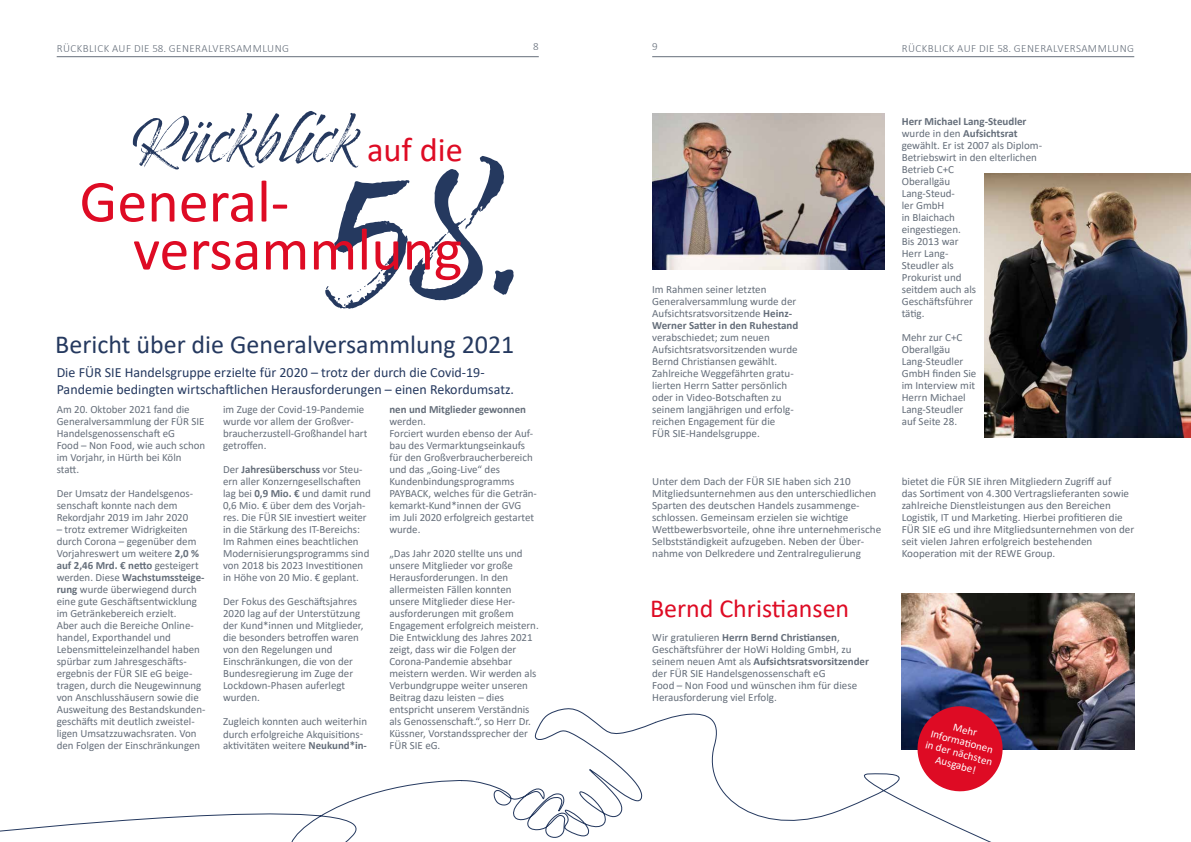
<style>
.page{position:relative;width:1191px;height:842px;background:#fff}
.page>*{position:absolute;margin:0;border:0;box-sizing:border-box;transform-origin:0 0}
.t1{font:60px/48px "Calibri";color:#de0b24}
.t2{font:60px "Timberline";color:#25395f}
.t3{font:26px "Calibri";color:#25395f}
.t4{font:26px "Calibri";color:#de0b24}
.t5{font:14px/16.8px "Calibri";color:#25395f}
.t6{font:11px/12px "Calibri";color:#656e7a}
.t7{font:300 11px "Calibri";letter-spacing:.04em;color:#656e7a}
.t8{font:11px/12px "Calibri";color:#fff;text-align:center}
.t9{font:700 11px "Calibri";color:#656e7a}
.s1{font-family:"Calibri";font-size:34px;color:#de0b24}
.s2{font-weight:700}
</style>
<div class="page">
<img style="left:901px;top:593px;width:233px;height:156px">
<img style="left:652px;top:113px;width:232px;height:156px">
<img style="left:985px;top:173px;width:206px;height:264px">
<svg style="left:0;top:708px;width:654px;height:134px"></svg>
<svg style="left:654px;top:693px;width:379px;height:149px"></svg>
<svg style="left:325px;top:156px;width:189px;height:153px"></svg>
<hr style="left:652px;top:56px;width:482px;height:1px;background:#656e7a">
<hr style="left:57px;top:56px;width:482px;height:1px;background:#656e7a">
<p class="t7" style="left:57px;top:41px;width:234px">RÜCKBLICK AUF DIE 58. GENERALVERSAMMLUNG</p>
<p class="t7" style="left:533px;top:40px;width:7px">8</p>
<p class="t7" style="left:652px;top:40px;width:7px">9</p>
<p class="t7" style="left:902px;top:41px;width:234px">RÜCKBLICK AUF DIE 58. GENERALVERSAMMLUNG</p>
<h1 class="t2" style="left:133px;top:106px;width:331px">Rückblick <span class="s1">auf die</span></h1>
<h1 class="t1" style="left:133px;top:176px;width:331px;text-indent:-53px">General&shy;versammlung</h1>
<h2 class="t3" style="left:55px;top:327px;width:460px">Bericht über die Generalversammlung 2021</h2>
<p class="t5" style="left:57px;top:364px;width:459px">Die FÜR SIE Handelsgruppe erzielte für 2020 – trotz der durch die Covid-19-<br>Pandemie bedingten wirtschaftlichen Herausforderungen – einen Rekordumsatz.</p>
<p class="t6" style="left:57px;top:403px;width:150px">Am 20. Oktober 2021 fand die<br>Generalversammlung der FÜR SIE<br>Handelsgenossenschaft eG<br>Food – Non Food, wie auch schon im Vorjahr, in Hürth bei Köln statt.</p>
<p class="t6" style="left:57px;top:487px;width:138px">Der Umsatz der Handelsgenos&shy;senschaft konnte nach dem<br>Rekordjahr 2019 im Jahr 2020</p>
<p class="t6" style="left:57px;top:523px;width:150px">– trotz extremer Widrigkeiten durch Corona – gegenüber dem<br>Vorjahreswert um weitere <span class="s2">2,0 % auf 2,46 Mrd. € netto</span> gesteigert werden. Diese <span class="s2">Wachstumssteige&shy;rung</span> wurde überwiegend durch eine gute Geschäftsentwicklung im Getränkebereich erzielt.<br>Aber auch die Bereiche Online&shy;handel, Exporthandel und<br>Lebensmitteleinzelhandel haben spürbar zum Jahresgeschäfts&shy;ergebnis der FÜR SIE eG beige&shy;tragen, durch die Neugewinnung von Anschlusshäusern sowie die<br>Ausweitung des Bestandskunden&shy;geschäfts mit deutlich zweistel&shy;ligen Umsatzzuwachsraten. Von den Folgen der Einschränkungen</p>
<p class="t6" style="left:223px;top:403px;width:146px">im Zuge der Covid-19-Pandemie wurde vor allem der Großver&shy;braucherzustell-Großhandel hart getroffen.</p>
<p class="t6" style="left:223px;top:463px;width:149px">Der <span class="s2">Jahresüberschuss</span> vor Steu&shy;ern aller Konzerngesellschaften lag bei <span class="s2">0,9 Mio. €</span> und damit rund<br>0,6 Mio. € über dem des Vorjah&shy;res. Die FÜR SIE investiert weiter in die Stärkung des IT-Bereichs:<br>Im Rahmen eines beachtlichen<br>Modernisierungsprogramms sind von 2018 bis 2023 Investitionen in Höhe von 20 Mio. € geplant.</p>
<p class="t6" style="left:223px;top:595px;width:142px">Der Fokus des Geschäftsjahres<br>2020 lag auf der Unterstützung der Kund*innen und Mitglieder, die besonders betroffen waren von den Regelungen und<br>Einschränkungen, die von der<br>Bundesregierung im Zuge der<br>Lockdown-Phasen auferlegt wurden.</p>
<p class="t6" style="left:223px;top:715px;width:145px">Zugleich konnten auch weiterhin durch erfolgreiche Akquisitions&shy;aktivitäten weitere <span class="s2">Neukund*in-</span></p>
<p class="t9" style="left:389px;top:402px;width:138px">nen und Mitglieder gewonnen</p>
<p class="t6" style="left:389px;top:415px;width:149px">werden.<br>Forciert wurden ebenso der Auf&shy;bau des Vermarktungseinkaufs für den Großverbraucherbereich und das „Going-Live“ des<br>Kundenbindungsprogramms<br>PAYBACK, welches für die Geträn&shy;kemarkt-Kund*innen der GVG<br>im Juli 2020 erfolgreich gestartet wurde.</p>
<p class="t6" style="left:389px;top:547px;width:151px">„Das Jahr 2020 stellte uns und unsere Mitglieder vor große<br>Herausforderungen. In den allermeisten Fällen konnten unsere Mitglieder diese Her&shy;ausforderungen mit großem<br>Engagement erfolgreich meistern.<br>Die Entwicklung des Jahres 2021 zeigt, dass wir die Folgen der<br>Corona-Pandemie absehbar meistern werden. Wir werden als<br>Verbundgruppe weiter unseren<br>Beitrag dazu leisten – dies entspricht unserem Verständnis als Genossenschaft.“, so Herr Dr.<br>Küssner, Vorstandssprecher der<br>FÜR SIE eG.</p>
<p class="t6" style="left:652px;top:283px;width:148px">Im Rahmen seiner letzten<br>Generalversammlung wurde der<br>Aufsichtsratsvorsitzende <span class="s2">Heinz-<br>Werner Satter in den Ruhestand</span></p>
<p class="t6" style="left:652px;top:331px;width:147px">verabschiedet; zum neuen<br>Aufsichtsratsvorsitzenden wurde<br>Bernd Christiansen gewählt.<br>Zahlreiche Weggefährten gratu&shy;lierten Herrn Satter persönlich oder in Video-Botschaften zu seinem langjährigen und erfolg&shy;reichen Engagement für die<br>FÜR SIE-Handelsgruppe.</p>
<p class="t6" style="left:652px;top:475px;width:230px">Unter dem Dach der FÜR SIE haben sich 210<br>Mitgliedsunternehmen aus den unterschiedlichen Sparten des deutschen Handels zusammenge&shy;schlossen. Gemeinsam erzielen sie wichtige Wettbewerbsvorteile, ohne ihre unternehmerische Selbstständigkeit aufzugeben. Neben der Über&shy;nahme von Delkredere und Zentralregulierung</p>
<h2 class="t4" style="left:650px;top:591px;width:201px">Bernd Christiansen</h2>
<p class="t6" style="left:652px;top:631px;width:218px">Wir gratulieren <span class="s2">Herrn Bernd Christiansen</span>, Geschäftsführer der HoWi Holding GmbH, zu seinem neuen Amt als <span class="s2">Aufsichtsratsvorsitzender </span>der FÜR SIE Handelsgenossenschaft eG<br>Food – Non Food und wünschen ihm für diese Herausforderung viel Erfolg.</p>
<p class="t6" style="left:901px;top:115px;width:142px"><span class="s2">Herr Michael Lang-Steudler </span>wurde in den <span class="s2">Aufsichtsrat </span>gewählt. Er ist 2007 als Diplom-<br>Betriebswirt in den elterlichen<br>Betrieb C+C<br>Oberallgäu<br>Lang-Steud-<br>ler GmbH<br>in Blaichach<br>eingestiegen.<br>Bis 2013 war<br>Herr Lang-<br>Steudler als<br>Prokurist und<br>seitdem auch als<br>Geschäftsführer<br>tätig.</p>
<p class="t6" style="left:901px;top:331px;width:76px">Mehr zur C+C<br>Oberallgäu<br>Lang-Steudler<br>GmbH finden Sie im Interview mit<br>Herrn Michael<br>Lang-Steudler auf Seite 28.</p>
<p class="t6" style="left:901px;top:475px;width:234px">bietet die FÜR SIE ihren Mitgliedern Zugriff auf<br>das Sortiment von 4.300 Vertragslieferanten sowie zahlreiche Dienstleistungen aus den Bereichen Logistik, IT und Marketing. Hierbei profitieren die FÜR SIE eG und ihre Mitgliedsunternehmen von der seit vielen Jahren erfolgreich bestehenden Kooperation mit der REWE Group.</p>
<p class="t8" style="left:933px;top:715px;width:70px;rotate:15deg">Mehr<br>Informati onen in der nächsten<br>Ausgabe!</p>
</div>
